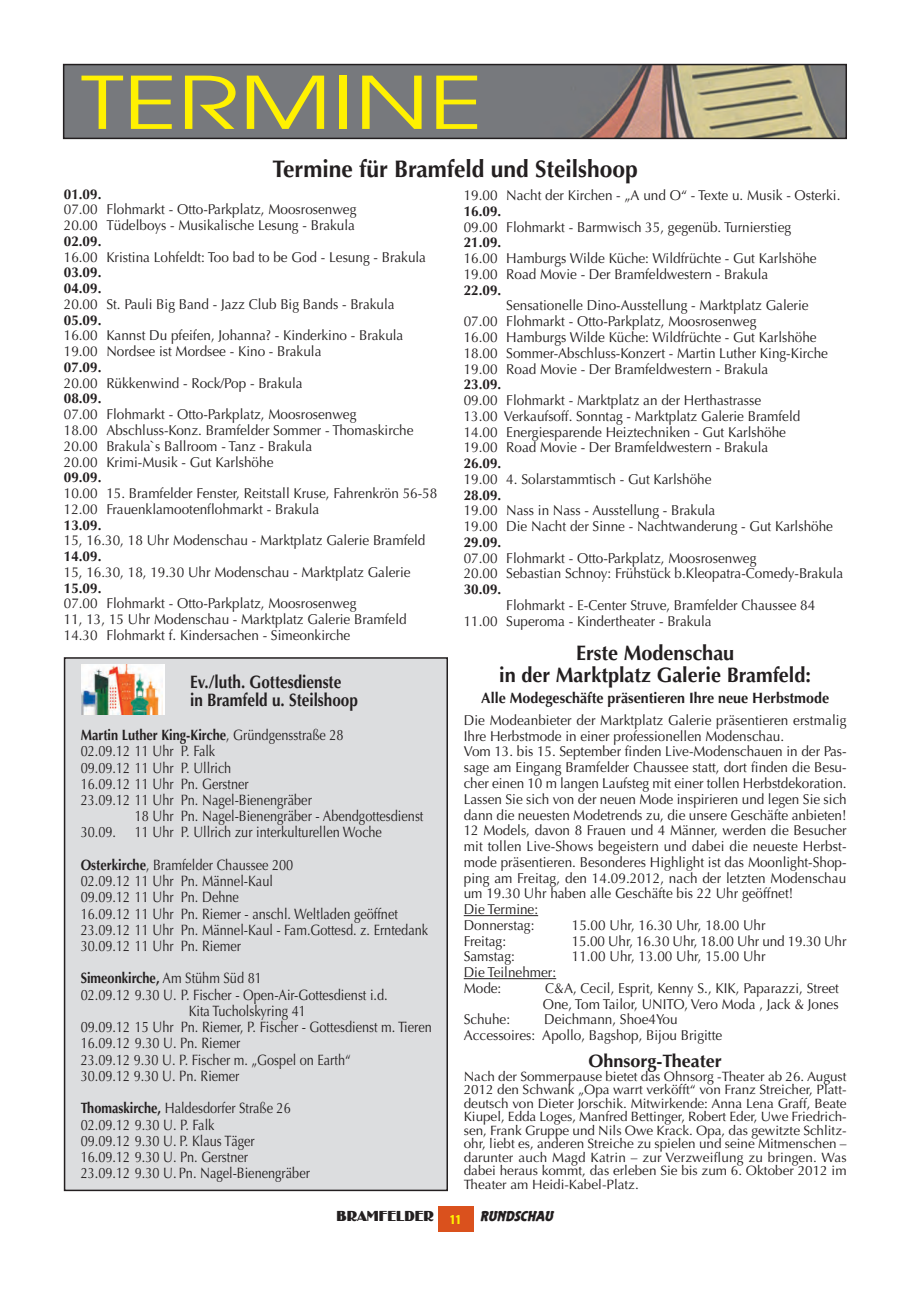
<style>
.page{position:relative;width:919px;height:1289px;background:#fff}
.page>*{position:absolute;margin:0;border:0;box-sizing:border-box;transform-origin:0 0}
.t1{font:72px "Avant Garde";color:#fff101;scale:1.4 1}
.t2{font:700 24px "Optima";color:#231f20;scale:.95 1}
.t3{font:700 21px/22.5px "Optima";color:#231f20;text-align:center;scale:.95 1}
.t4{font:700 18px/18px "Optima";color:#231f20;scale:.85 1}
.t5{font:700 18px "Optima";color:#231f20}
.t6{font:15px/16.2px "Optima";color:#231f20;scale:.85 1}
.t7{font:700 15px "Optima";color:#231f20;scale:.95 1}
.t8{font:700 15px "Optima";color:#231f20;scale:.85 1}
.t9{font:italic 15px "Elmshorn";color:#231f20}
.t10{font:15px "Birmingham";color:#231f20}
.t11{font:14.25px/15.8px "Optima";color:#231f20;scale:.95 1}
.t12{font:700 14.25px/15.8px "Optima";color:#231f20;scale:.95 1}
.t13{font:13.5px/13.5px "Optima";color:#231f20;text-align:justify}
.s1{font-weight:700}
.s2{font-weight:400}
</style>
<div class="page">
<img style="left:66px;top:67px;width:777px;height:69px">
<div style="left:63px;top:64px;width:783px;height:75px;border:2px solid #231f20"></div>
<div style="left:65px;top:658px;width:382px;height:532px;background:#dcdddf"></div>
<div style="left:64px;top:657px;width:384px;height:534px;border:2px solid #231f20"></div>
<div style="left:81px;top:664px;width:84px;height:50px;background:#fff"></div>
<img style="left:81px;top:664px;width:82px;height:50px">
<div style="left:438px;top:1206px;width:35px;height:26px;background:#da511d"></div>
<hr style="left:463px;top:915px;width:75px;height:1px;background:#231f20">
<hr style="left:463px;top:978px;width:93px;height:1px;background:#231f20">
<h1 class="t1" style="left:81px;top:76px;width:289px">TERMINE</h1>
<h2 class="t2" style="left:272px;top:159px;width:386px">Termine für Bramfeld und Steilshoop</h2>
<p class="t12" style="left:64px;top:187px;width:41px">01.09.</p>
<p class="t11" style="left:64px;top:203px;width:309px">07.00 Flohmarkt - Otto-Parkplatz, Moosrosenweg<br>20.00 Tüdelboys - Musikalische Lesung - Brakula</p>
<p class="t12" style="left:64px;top:234px;width:41px">02.09.</p>
<p class="t11" style="left:64px;top:250px;width:383px">16.00 Kristina Lohfeldt: Too bad to be God - Lesung - Brakula</p>
<p class="t12" style="left:64px;top:266px;width:41px">03.09.<br>04.09.</p>
<p class="t11" style="left:64px;top:297px;width:349px">20.00 St. Pauli Big Band - Jazz Club Big Bands - Brakula</p>
<p class="t12" style="left:64px;top:313px;width:41px">05.09.</p>
<p class="t11" style="left:64px;top:329px;width:359px">16.00 Kannst Du pfeifen, Johanna? - Kinderkino - Brakula<br>19.00 Nordsee ist Mordsee - Kino - Brakula</p>
<p class="t12" style="left:64px;top:360px;width:41px">07.09.</p>
<p class="t11" style="left:64px;top:376px;width:253px">20.00 Rükkenwind - Rock/Pop - Brakula</p>
<p class="t12" style="left:64px;top:392px;width:41px">08.09.</p>
<p class="t11" style="left:64px;top:408px;width:369px">07.00 Flohmarkt - Otto-Parkplatz, Moosrosenweg<br>18.00 Abschluss-Konz. Bramfelder Sommer - Thomaskirche 20.00 Brakula`s Ballroom - Tanz - Brakula<br>20.00 Krimi-Musik - Gut Karlshöhe</p>
<p class="t12" style="left:64px;top:471px;width:41px">09.09.</p>
<p class="t11" style="left:64px;top:486px;width:394px">10.00 15. Bramfelder Fenster, Reitstall Kruse, Fahrenkrön 56-58<br>12.00 Frauenklamootenflohmarkt - Brakula</p>
<p class="t12" style="left:64px;top:518px;width:41px">13.09.</p>
<p class="t11" style="left:64px;top:534px;width:382px">15, 16.30, 18 Uhr Modenschau - Marktplatz Galerie Bramfeld</p>
<p class="t12" style="left:64px;top:549px;width:41px">14.09.</p>
<p class="t11" style="left:64px;top:565px;width:366px">15, 16.30, 18, 19.30 Uhr Modenschau - Marktplatz Galerie</p>
<p class="t12" style="left:64px;top:581px;width:41px">15.09.</p>
<p class="t11" style="left:64px;top:597px;width:362px">07.00 Flohmarkt - Otto-Parkplatz, Moosrosenweg<br>11, 13, 15 Uhr Modenschau - Marktplatz Galerie Bramfeld<br>14.30 Flohmarkt f. Kindersachen - Simeonkirche</p>
<p class="t4" style="left:190px;top:674px;width:199px">Ev./luth. Gottesdienste in Bramfeld u. Steilshoop</p>
<p class="t6" style="left:81px;top:728px;width:311px"><span class="s1">Martin Luther King-Kirche</span>, Gründgensstraße 28<br>02.09.12 11 Uhr P. Falk<br>09.09.12 11 Uhr P. Ullrich<br>16.09.12 11 Uhr Pn. Gerstner<br>23.09.12 11 Uhr Pn. Nagel-Bienengräber</p>
<p class="t6" style="left:81px;top:809px;width:405px;text-indent:54px">18 Uhr Pn. Nagel-Bienengräber - Abendgottesdienst<br>30.09. 11 Uhr P. Ullrich zur interkulturellen Woche</p>
<p class="t6" style="left:81px;top:858px;width:410px"><span class="s1">Osterkirche</span>, Bramfelder Chaussee 200<br>02.09.12 11 Uhr Pn. Männel-Kaul<br>09.09.12 11 Uhr Pn. Dehne<br>16.09.12 11 Uhr Pn. Riemer - anschl. Weltladen geöffnet 23.09.12 11 Uhr Pn. Männel-Kaul - Fam.Gottesd. z. Erntedank 30.09.12 11 Uhr Pn. Riemer</p>
<p class="t8" style="left:81px;top:972px;width:215px">Simeonkirche, <span class="s2">Am Stühm Süd 81</span></p>
<p class="t6" style="left:81px;top:987px;width:363px">02.09.12 9.30 U. P. Fischer - Open-Air-Gottesdienst i.d.</p>
<p class="t6" style="left:189px;top:1004px;width:139px">Kita Tucholskyring 41</p>
<p class="t6" style="left:81px;top:1020px;width:414px">09.09.12 15 Uhr Pn. Riemer, P. Fischer - Gottesdienst m. Tieren</p>
<p class="t6" style="left:81px;top:1036px;width:189px">16.09.12 9.30 U. Pn. Riemer</p>
<p class="t6" style="left:81px;top:1052px;width:319px">23.09.12 9.30 U. P. Fischer m. „Gospel on Earth“</p>
<p class="t6" style="left:81px;top:1069px;width:188px">30.09.12 9.30 U. Pn. Riemer</p>
<p class="t6" style="left:81px;top:1101px;width:271px"><span class="s1">Thomaskirche,</span> Haldesdorfer Straße 26<br>02.09.12 9.30 U. P. Falk<br>09.09.12 9.30 U. P. Klaus Täger<br>16.09.12 9.30 U. Pn. Gerstner<br>23.09.12 9.30 U. Pn. Nagel-Bienengräber</p>
<p class="t11" style="left:463px;top:189px;width:398px">19.00 Nacht der Kirchen - „A und O“ - Texte u. Musik - Osterki.</p>
<p class="t12" style="left:463px;top:205px;width:41px">16.09.</p>
<p class="t11" style="left:463px;top:220px;width:346px">09.00 Flohmarkt - Barmwisch 35, gegenüb. Turnierstieg</p>
<p class="t12" style="left:463px;top:236px;width:41px">21.09.</p>
<p class="t11" style="left:463px;top:252px;width:373px">16.00 Hamburgs Wilde Küche: Wildfrüchte - Gut Karlshöhe<br>19.00 Road Movie - Der Bramfeldwestern - Brakula</p>
<p class="t12" style="left:463px;top:283px;width:41px">22.09.</p>
<p class="t11" style="left:463px;top:299px;width:385px;text-indent:43px">Sensationelle Dino-Ausstellung - Marktplatz Galerie 07.00 Flohmarkt - Otto-Parkplatz, Moosrosenweg<br>16.00 Hamburgs Wilde Küche: Wildfrüchte - Gut Karlshöhe 18.00 Sommer-Abschluss-Konzert - Martin Luther King-Kirche 19.00 Road Movie - Der Bramfeldwestern - Brakula</p>
<p class="t12" style="left:463px;top:378px;width:41px">23.09.</p>
<p class="t11" style="left:463px;top:393px;width:356px">09.00 Flohmarkt - Marktplatz an der Herthastrasse<br>13.00 Verkaufsoff. Sonntag - Marktplatz Galerie Bramfeld 14.00 Energiesparende Heiztechniken - Gut Karlshöhe 19.00 Road Movie - Der Bramfeldwestern - Brakula</p>
<p class="t12" style="left:463px;top:456px;width:41px">26.09.</p>
<p class="t11" style="left:463px;top:472px;width:262px">19.00 4. Solarstammtisch - Gut Karlshöhe</p>
<p class="t12" style="left:463px;top:488px;width:41px">28.09.</p>
<p class="t11" style="left:463px;top:504px;width:390px">19.00 Nass in Nass - Ausstellung - Brakula<br>19.00 Die Nacht der Sinne - Nachtwanderung - Gut Karlshöhe</p>
<p class="t12" style="left:463px;top:535px;width:41px">29.09.</p>
<p class="t11" style="left:463px;top:551px;width:401px">07.00 Flohmarkt - Otto-Parkplatz, Moosrosenweg<br>20.00 Sebastian Schnoy: Frühstück b.Kleopatra-Comedy-Brakula</p>
<p class="t12" style="left:463px;top:582px;width:41px">30.09.</p>
<p class="t11" style="left:463px;top:598px;width:371px;text-indent:43px">Flohmarkt - E-Center Struve, Bramfelder Chaussee 84<br>11.00 Superoma - Kindertheater - Brakula</p>
<h3 class="t3" style="left:499px;top:643px;width:330px">Erste Modenschau<br>in der Marktplatz Galerie Bramfeld:</h3>
<p class="t7" style="left:481px;top:692px;width:367px">Alle Modegeschäfte präsentieren Ihre neue Herbstmode</p>
<p class="t11" style="left:463px;top:713px;width:404px">Die Modeanbieter der Marktplatz Galerie präsentieren erstmalig Ihre Herbstmode in einer professionellen Modenschau.<br>Vom 13. bis 15. September finden Live-Modenschauen in der Pas&shy;sage am Eingang Bramfelder Chaussee statt, dort finden die Besu&shy;cher einen 10 m langen Laufsteg mit einer tollen Herbstdekoration.<br>Lassen Sie sich von der neuen Mode inspirieren und legen Sie sich dann die neuesten Modetrends zu, die unsere Geschäfte anbieten!<br>12 Models, davon 8 Frauen und 4 Männer, werden die Besucher mit tollen Live-Shows begeistern und dabei die neueste Herbst&shy;mode präsentieren. Besonderes Highlight ist das Moonlight-Shop&shy;ping am Freitag, den 14.09.2012, nach der letzten Modenschau um 19.30 Uhr haben alle Geschäfte bis 22 Uhr geöffnet!<br>Die Termine:<br>Donnerstag:</p>
<p class="t11" style="left:571px;top:918px;width:205px">15.00 Uhr, 16.30 Uhr, 18.00 Uhr</p>
<p class="t11" style="left:463px;top:934px;width:46px">Freitag:</p>
<p class="t11" style="left:571px;top:934px;width:290px">15.00 Uhr, 16.30 Uhr, 18.00 Uhr und 19.30 Uhr</p>
<p class="t11" style="left:463px;top:950px;width:55px">Samstag:</p>
<p class="t11" style="left:571px;top:950px;width:205px">11.00 Uhr, 13.00 Uhr, 15.00 Uhr</p>
<p class="t11" style="left:463px;top:965px;width:99px">Die Teilnehmer:<br>Mode:</p>
<p class="t11" style="left:543px;top:981px;width:313px">C&amp;A, Cecil, Esprit, Kenny S., KIK, Paparazzi, Street<br>One, Tom Tailor, UNITO, Vero Moda , Jack &amp; Jones</p>
<p class="t11" style="left:463px;top:1013px;width:273px;text-indent:80px">Deichmann, Shoe4You<br>Accessoires: Apollo, Bagshop, Bijou Brigitte</p>
<p class="t11" style="left:463px;top:1013px;width:50px">Schuhe:</p>
<p class="t5" style="left:588px;top:1053px;width:135px">Ohnsorg-Theater</p>
<p class="t13" style="left:463px;top:1070px;width:384px">Nach der Sommerpause bietet das Ohnsorg -Theater ab 26. August 2012 den Schwank „Opa warrt verköfft“ von Franz Streicher, Platt&shy;deutsch von Dieter Jorschik. Mitwirkende: Anna Lena Graff, Beate Kiupel, Edda Loges, Manfred Bettinger, Robert Eder, Uwe Friedrich&shy;sen, Frank Gruppe und Nils Owe Krack. Opa, das gewitzte Schlitz&shy;ohr, liebt es, anderen Streiche zu spielen und seine Mitmenschen – darunter auch Magd Katrin – zur Verzweiflung zu bringen. Was dabei heraus kommt, das erleben Sie bis zum 6. Oktober 2012 im Theater am Heidi-Kabel-Platz.</p>
<p class="t10" style="left:336px;top:1207px;width:99px">BRAMFELDER</p>
<p class="t9" style="left:450px;top:1208px;width:107px"><sub>11</sub> RUNDSCHAU</p>
</div>
